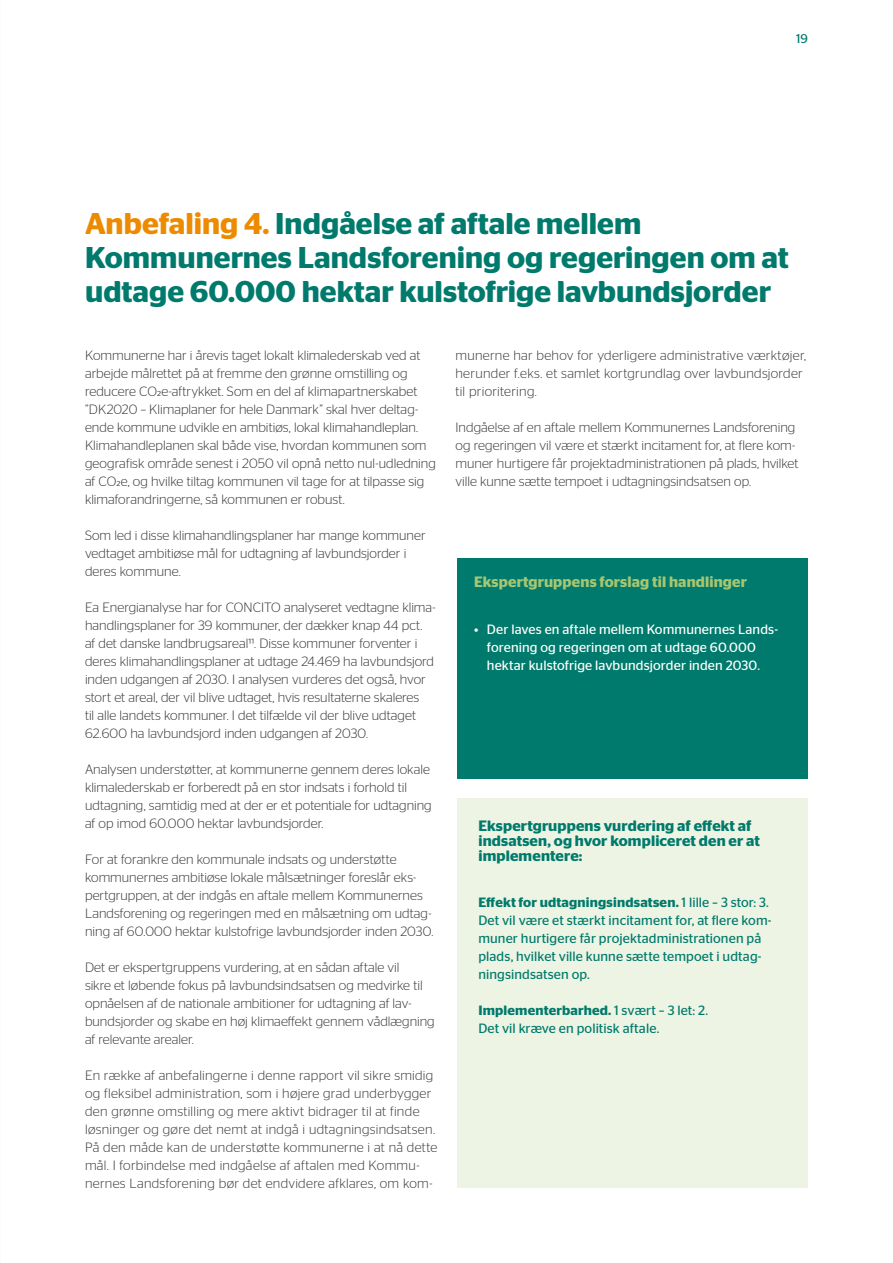
<style>
.page{position:relative;width:893px;height:1263px;background:#fff}
.page>*{position:absolute;margin:0;border:0;box-sizing:border-box;transform-origin:0 0}
.t1{font:600 30px/33.8px "Stag Sans";color:#007a6c}
.t2{font:600 15px/15px "Stag Sans";letter-spacing:.01em;color:#007a6c}
.t3{font:600 15px "Stag Sans";letter-spacing:.01em;color:#a7c671}
.t4{font:300 13.5px/18px "Stag Sans";letter-spacing:.005em;color:#373535}
.t5{font:300 13.5px/18px "Stag Sans";letter-spacing:.025em;color:#373535}
.t6{font:13.5px/18px "Stag Sans";letter-spacing:.005em;color:#007a6c}
.t7{font:13.5px/18px "Stag Sans";letter-spacing:.01em;color:#fff}
.t8{font:12.75px "Stag Sans";color:#007a6c}
.s1{color:#ed8b00}
.s2{font-weight:600}
</style>
<div class="page">
<div style="left:457px;top:558px;width:351px;height:221px;background:#007a6c"></div>
<div style="left:457px;top:798px;width:351px;height:390px;background:#edf4e3"></div>
<p class="t8" style="left:796px;top:32px;width:13px">19</p>
<h1 class="t1" style="left:85px;top:207px;width:705px"><span class="s1">Anbefaling 4.</span> Indgåelse af aftale mellem<br>Kommunernes Landsforening og regeringen om at udtage 60.000 hektar kulstofrige lavbundsjorder</h1>
<p class="t4" style="left:85px;top:346px;width:352px">Kommunerne har i årevis taget lokalt klimalederskab ved at arbejde målrettet på at fremme den grønne omstilling og reducere CO2e-aftrykket. Som en del af klimapartnerskabet ”DK2020 – Klimaplaner for hele Danmark” skal hver deltag&shy;ende kommune udvikle en ambitiøs, lokal klimahandleplan.<br>Klimahandleplanen skal både vise, hvordan kommunen som geografisk område senest i 2050 vil opnå netto nul-udledning af CO2e, og hvilke tiltag kommunen vil tage for at tilpasse sig klimaforandringerne, så kommunen er robust.</p>
<p class="t4" style="left:85px;top:526px;width:342px">Som led i disse klimahandlingsplaner har mange kommuner vedtaget ambitiøse mål for udtagning af lavbundsjorder i deres kommune.</p>
<p class="t4" style="left:85px;top:598px;width:352px">Ea Energianalyse har for CONCITO analyseret vedtagne klima&shy;handlingsplaner for 39 kommuner, der dækker knap 44 pct. af det danske landbrugsareal11. Disse kommuner forventer i deres klimahandlingsplaner at udtage 24.469 ha lavbundsjord inden udgangen af 2030. I analysen vurderes det også, hvor stort et areal, der vil blive udtaget, hvis resultaterne skaleres<br>til alle landets kommuner. I det tilfælde vil der blive udtaget 62.600 ha lavbundsjord inden udgangen af 2030.</p>
<p class="t4" style="left:85px;top:760px;width:348px">Analysen understøtter, at kommunerne gennem deres lokale klimalederskab er forberedt på en stor indsats i forhold til udtagning, samtidig med at der er et potentiale for udtagning af op imod 60.000 hektar lavbundsjorder.</p>
<p class="t4" style="left:85px;top:850px;width:350px">For at forankre den kommunale indsats og understøtte kommunernes ambitiøse lokale målsætninger foreslår eks&shy;pertgruppen, at der indgås en aftale mellem Kommunernes Landsforening og regeringen med en målsætning om udtag&shy;ning af 60.000 hektar kulstofrige lavbundsjorder inden 2030.</p>
<p class="t4" style="left:85px;top:958px;width:351px">Det er ekspertgruppens vurdering, at en sådan aftale vil<br>sikre et løbende fokus på lavbundsindsatsen og medvirke til opnåelsen af de nationale ambitioner for udtagning af lav&shy;bundsjorder og skabe en høj klimaeffekt gennem vådlægning af relevante arealer.</p>
<p class="t5" style="left:85px;top:1066px;width:354px">En række af anbefalingerne i denne rapport vil sikre smidig og fleksibel administration, som i højere grad underbygger den grønne omstilling og mere aktivt bidrager til at finde løsninger og gøre det nemt at indgå i udtagningsindsatsen.<br>På den måde kan de understøtte kommunerne i at nå dette mål. I forbindelse med indgåelse af aftalen med Kommu&shy;nernes Landsforening bør det endvidere afklares, om kom-</p>
<p class="t4" style="left:455px;top:346px;width:352px">munerne har behov for yderligere administrative værktøjer, herunder f.eks. et samlet kortgrundlag over lavbundsjorder til prioritering.</p>
<p class="t4" style="left:455px;top:418px;width:344px">Indgåelse af en aftale mellem Kommunernes Landsforening og regeringen vil være et stærkt incitament for, at flere kom&shy;muner hurtigere får projektadministrationen på plads, hvilket ville kunne sætte tempoet i udtagningsindsatsen op.</p>
<p class="t3" style="left:474px;top:573px;width:274px">Ekspertgruppens forslag til handlinger</p>
<p class="t7" style="left:487px;top:620px;width:293px;text-indent:-13px">• Der laves en aftale mellem Kommunernes Lands&shy;forening og regeringen om at udtage 60.000 hektar kulstofrige lavbundsjorder inden 2030.</p>
<p class="t2" style="left:478px;top:819px;width:283px">Ekspertgruppens vurdering af effekt af indsatsen, og hvor kompliceret den er at implementere:</p>
<p class="t6" style="left:478px;top:893px;width:295px"><span class="s2">Effekt for udtagningsindsatsen.</span> 1 lille – 3 stor: 3.<br>Det vil være et stærkt incitament for, at flere kom&shy;muner hurtigere får projektadministrationen på plads, hvilket ville kunne sætte tempoet i udtag&shy;ningsindsatsen op.</p>
<p class="t6" style="left:478px;top:1001px;width:231px"><span class="s2">Implementerbarhed.</span> 1 svært – 3 let: 2.<br>Det vil kræve en politisk aftale.</p>
</div>
